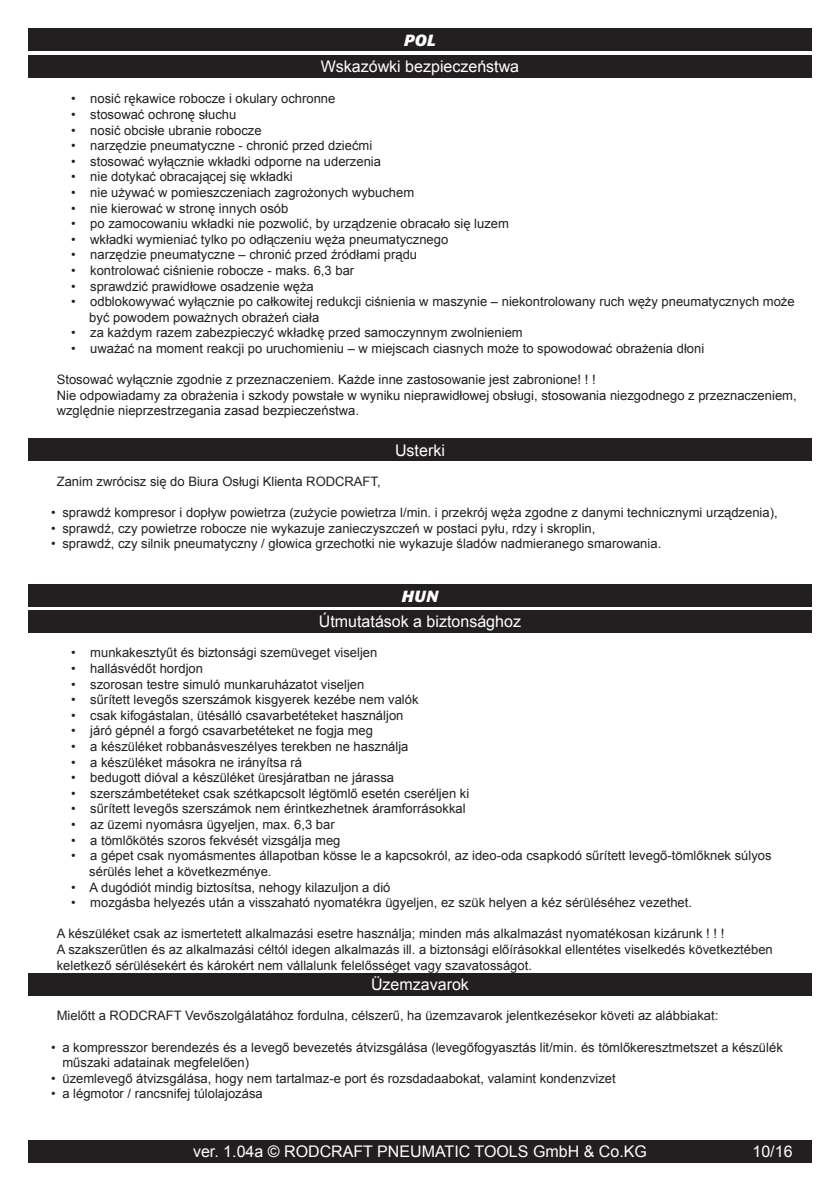
<style>
.page{position:relative;width:840px;height:1191px;background:#fff}
.page>*{position:absolute;margin:0;border:0;box-sizing:border-box;transform-origin:0 0}
.t1{font:16px "Arial";color:#fff}
.t2{font:italic 700 16px "Formata";letter-spacing:.03em;color:#fff}
.t3{font:13px/15.6px "Arial";color:#231f20}
</style>
<div class="page">
<div style="left:28px;top:28px;width:783px;height:23px;background:#231f20"></div>
<div style="left:28px;top:1140px;width:783px;height:22px;background:#231f20"></div>
<div style="left:28px;top:584px;width:783px;height:23px;background:#231f20"></div>
<div style="left:28px;top:438px;width:783px;height:23px;background:#231f20"></div>
<div style="left:28px;top:55px;width:783px;height:23px;background:#231f20"></div>
<div style="left:28px;top:973px;width:783px;height:22px;background:#231f20"></div>
<div style="left:28px;top:609px;width:783px;height:23px;background:#231f20"></div>
<p class="t2" style="left:404px;top:30px;width:33px">POL</p>
<p class="t1" style="left:320px;top:56px;width:200px">Wskazówki bezpieczeństwa</p>
<p class="t3" style="left:71px;top:91px;width:265px">• nosić rękawice robocze i okulary ochronne</p>
<p class="t3" style="left:71px;top:107px;width:166px">• stosować ochronę słuchu</p>
<p class="t3" style="left:71px;top:122px;width:192px">• nosić obcisłe ubranie robocze</p>
<p class="t3" style="left:71px;top:138px;width:302px">• narzędzie pneumatyczne - chronić przed dziećmi</p>
<p class="t3" style="left:71px;top:153px;width:311px">• stosować wyłącznie wkładki odporne na uderzenia</p>
<p class="t3" style="left:71px;top:169px;width:223px">• nie dotykać obracającej się wkładki</p>
<p class="t3" style="left:71px;top:185px;width:344px">• nie używać w pomieszczeniach zagrożonych wybuchem</p>
<p class="t3" style="left:71px;top:200px;width:218px">• nie kierować w stronę innych osób</p>
<p class="t3" style="left:71px;top:216px;width:439px">• po zamocowaniu wkładki nie pozwolić, by urządzenie obracało się luzem</p>
<p class="t3" style="left:71px;top:231px;width:378px">• wkładki wymieniać tylko po odłączeniu węża pneumatycznego</p>
<p class="t3" style="left:71px;top:247px;width:347px">• narzędzie pneumatyczne – chronić przed źródłami prądu</p>
<p class="t3" style="left:71px;top:263px;width:284px">• kontrolować ciśnienie robocze - maks. 6,3 bar</p>
<p class="t3" style="left:71px;top:278px;width:244px">• sprawdzić prawidłowe osadzenie węża</p>
<p class="t3" style="left:89px;top:294px;width:706px;text-indent:-18px">• odblokowywać wyłącznie po całkowitej redukcji ciśnienia w maszynie – niekontrolowany ruch węży pneumatycznych może być powodem poważnych obrażeń ciała</p>
<p class="t3" style="left:71px;top:325px;width:453px">• za każdym razem zabezpieczyć wkładkę przed samoczynnym zwolnieniem</p>
<p class="t3" style="left:71px;top:341px;width:634px">• uważać na moment reakcji po uruchomieniu – w miejscach ciasnych może to spowodować obrażenia dłoni</p>
<p class="t3" style="left:57px;top:372px;width:741px">Stosować wyłącznie zgodnie z przeznaczeniem. Każde inne zastosowanie jest zabronione! ! !<br>Nie odpowiadamy za obrażenia i szkody powstałe w wyniku nieprawidłowej obsługi, stosowania niezgodnego z przeznaczeniem, względnie nieprzestrzegania zasad bezpieczeństwa.</p>
<p class="t1" style="left:395px;top:439px;width:51px">Usterki</p>
<p class="t3" style="left:57px;top:473px;width:325px">Zanim zwrócisz się do Biura Osługi Klienta RODCRAFT,</p>
<p class="t3" style="left:62px;top:505px;width:716px">sprawdź kompresor i dopływ powietrza (zużycie powietrza l/min. i przekrój węża zgodne z danymi technicznymi urządzenia), sprawdź, czy powietrze robocze nie wykazuje zanieczyszczeń w postaci pyłu, rdzy i skroplin,<br>sprawdź, czy silnik pneumatyczny / głowica grzechotki nie wykazuje śladów nadmieranego smarowania.</p>
<p class="t3" style="left:51px;top:505px;width:6px;text-align:justify">• • •</p>
<p class="t2" style="left:402px;top:586px;width:38px">HUN</p>
<p class="t1" style="left:319px;top:611px;width:203px">Útmutatások a biztonsághoz</p>
<p class="t3" style="left:71px;top:645px;width:307px">• munkakesztyűt és biztonsági szemüveget viseljen</p>
<p class="t3" style="left:71px;top:661px;width:133px">• hallásvédőt hordjon</p>
<p class="t3" style="left:71px;top:676px;width:294px">• szorosan testre simuló munkaruházatot viseljen</p>
<p class="t3" style="left:71px;top:692px;width:349px">• sűrített levegős szerszámok kisgyerek kezébe nem valók</p>
<p class="t3" style="left:71px;top:707px;width:333px">• csak kifogástalan, ütésálló csavarbetéteket használjon</p>
<p class="t3" style="left:71px;top:723px;width:303px">• járó gépnél a forgó csavarbetéteket ne fogja meg</p>
<p class="t3" style="left:71px;top:739px;width:338px">• a készüléket robbanásveszélyes terekben ne használja</p>
<p class="t3" style="left:71px;top:754px;width:232px">• a készüléket másokra ne irányítsa rá</p>
<p class="t3" style="left:71px;top:770px;width:324px">• bedugott dióval a készüléket üresjáratban ne járassa</p>
<p class="t3" style="left:71px;top:785px;width:399px">• szerszámbetéteket csak szétkapcsolt légtömlő esetén cseréljen ki</p>
<p class="t3" style="left:71px;top:801px;width:395px">• sűrített levegős szerszámok nem érintkezhetnek áramforrásokkal</p>
<p class="t3" style="left:71px;top:817px;width:265px">• az üzemi nyomásra ügyeljen, max. 6,3 bar</p>
<p class="t3" style="left:71px;top:832px;width:270px">• a tömlőkötés szoros fekvését vizsgálja meg</p>
<p class="t3" style="left:89px;top:848px;width:683px;text-indent:-18px">• a gépet csak nyomásmentes állapotban kösse le a kapcsokról, az ideo-oda csapkodó sűrített levegő-tömlőknek súlyos sérülés lehet a következménye.</p>
<p class="t3" style="left:71px;top:879px;width:320px">• A dugódiót mindig biztosítsa, nehogy kilazuljon a dió</p>
<p class="t3" style="left:71px;top:895px;width:622px">• mozgásba helyezés után a visszaható nyomatékra ügyeljen, ez szük helyen a kéz sérüléséhez vezethet.</p>
<p class="t3" style="left:57px;top:926px;width:717px">A készüléket csak az ismertetett alkalmazási esetre használja; minden más alkalmazást nyomatékosan kizárunk ! ! !<br>A szakszerűtlen és az alkalmazási céltól idegen alkalmazás ill. a biztonsági előírásokkal ellentétes viselkedés következtében keletkező sérülésekért és károkért nem vállalunk felelősséget vagy szavatosságot.</p>
<p class="t1" style="left:371px;top:974px;width:99px">Üzemzavarok</p>
<p class="t3" style="left:57px;top:1008px;width:662px">Mielőtt a RODCRAFT Vevőszolgálatához fordulna, célszerű, ha üzemzavarok jelentkezésekor követi az alábbiakat:</p>
<p class="t3" style="left:62px;top:1039px;width:721px">a kompresszor berendezés és a levegő bevezetés átvizsgálása (levegőfogyasztás lit/min. és tömlőkeresztmetszet a készülék műszaki adatainak megfelelően)<br>üzemlevegő átvizsgálása, hogy nem tartalmaz-e port és rozsdadaabokat, valamint kondenzvizet<br>a légmotor / rancsnifej túlolajozása</p>
<p class="t3" style="left:51px;top:1039px;width:6px">•</p>
<p class="t3" style="left:51px;top:1070px;width:6px">• •</p>
<p class="t1" style="left:193px;top:1141px;width:455px">ver. 1.04a © RODCRAFT PNEUMATIC TOOLS GmbH &amp; Co.KG</p>
<p class="t1" style="left:752px;top:1141px;width:42px">10/16</p>
</div>
